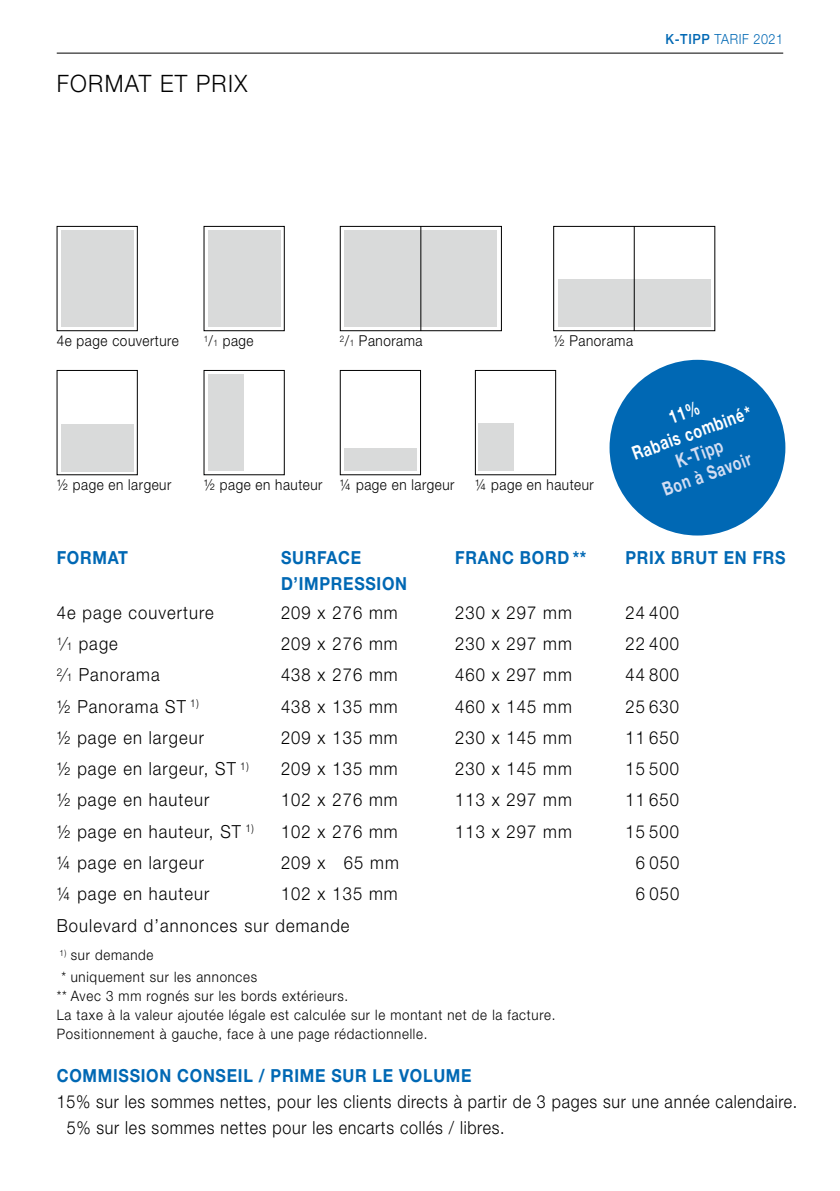
<style>
.page{position:relative;width:840px;height:1191px;background:#fff}
.page>*{position:absolute;margin:0;border:0;box-sizing:border-box;transform-origin:0 0}
.t1{font:300 24px "Helvetica Neue LT Std";letter-spacing:.06em;color:#000;scale:.94 1}
.t2{font:700 18.8px/22px "Helvetica Neue LT Std";color:#fff;text-align:center;scale:.75 1}
.t3{font:700 18.8px/22px "Helvetica Neue LT Std";color:#d3ddf2;text-align:center;scale:.75 1}
.t4{font:300 18px "Helvetica Neue LT Std";letter-spacing:.065em;color:#000;scale:.92 1}
.t5{font:300 18px/26px "Helvetica Neue LT Std";letter-spacing:.045em;color:#000;scale:.89 1}
.t6{font:700 18px "Helvetica Neue LT Std";letter-spacing:.045em;color:#0068b4;scale:.89 1}
.t7{font:300 15px "Helvetica Neue LT Std";letter-spacing:.04em;color:#000;scale:.9 1}
.t8{font:300 14.4px/18.8px "Helvetica Neue LT Std";letter-spacing:.055em;color:#000;scale:.92 1}
.t9{font:300 14px "Helvetica Neue LT Std";letter-spacing:.045em;color:#0068b4;scale:.9 1}
.s1{font-weight:500}
.s2{font-size:9px}
.s3{font-size:10.8px}
</style>
<div class="page">
<hr style="left:57px;top:53px;width:725px;height:1px;background:#000">
<div style="left:609px;top:360px;width:176px;height:175px;background:#0068b4;border-radius:50%"></div>
<div style="left:61px;top:231px;width:73px;height:96px;background:#d9dada"></div>
<div style="left:57px;top:226px;width:80px;height:105px;border:1px solid #000"></div>
<svg style="left:61px;top:424px;width:73px;height:48px"></svg>
<div style="left:61px;top:424px;width:72px;height:47px;background:#d9dada"></div>
<div style="left:207px;top:374px;width:36px;height:96px;background:#d9dada"></div>
<div style="left:344px;top:448px;width:73px;height:23px;background:#d9dada"></div>
<div style="left:340px;top:370px;width:80px;height:105px;border:1px solid #000"></div>
<div style="left:478px;top:424px;width:36px;height:47px;background:#d9dada"></div>
<div style="left:475px;top:370px;width:80px;height:105px;border:1px solid #000"></div>
<svg style="left:208px;top:230px;width:73px;height:97px"></svg>
<div style="left:207px;top:231px;width:73px;height:96px;background:#d9dada"></div>
<div style="left:203px;top:226px;width:81px;height:105px;border:1px solid #000"></div>
<div style="left:344px;top:230px;width:153px;height:96px;background:#d9dada"></div>
<div style="left:340px;top:226px;width:161px;height:105px;border:1px solid #000"></div>
<hr style="left:420px;top:226px;width:1px;height:105px;background:#000">
<div style="left:557px;top:231px;width:153px;height:96px;background:#d9dada"></div>
<div style="left:553px;top:226px;width:161px;height:105px;border:1px solid #000"></div>
<div style="left:556px;top:229px;width:155px;height:49px;background:#fff"></div>
<hr style="left:633px;top:226px;width:1px;height:105px;background:#000">
<h1 class="t1" style="left:57px;top:69px;width:204px">Format et prix</h1>
<p class="t9" style="left:665px;top:30px;width:132px"><span class="s1">K-Tipp</span> tarif 2021</p>
<p class="t7" style="left:57px;top:332px;width:137px">4e page couverture</p>
<p class="t7" style="left:203px;top:332px;width:57px"><sup>1</sup>/<span class="s2">1</span> page</p>
<p class="t7" style="left:340px;top:332px;width:93px"><sup>2</sup>/<span class="s2">1</span> Panorama</p>
<p class="t7" style="left:553px;top:332px;width:90px">½ Panorama</p>
<p class="t7" style="left:57px;top:476px;width:129px">½ page en largeur</p>
<p class="t7" style="left:203px;top:476px;width:280px">½ page en hauteur ¼ page en largeur</p>
<p class="t7" style="left:475px;top:476px;width:133px">¼ page en hauteur</p>
<p class="t2" style="left:621px;top:423px;width:168px;rotate:-20deg">11%<br>RABAIS COMBINÉ*</p>
<p class="t3" style="left:651px;top:458px;width:125px;rotate:-20deg">K-TIPP<br>BON À SAVOIR</p>
<p class="t6" style="left:57px;top:547px;width:70px">FORMAT</p>
<p class="t6" style="left:281px;top:547px;width:91px">SURFACE</p>
<p class="t6" style="left:455px;top:547px;width:176px">FRANC BORD ** PR</p>
<p class="t6" style="left:648px;top:547px;width:155px">IX BRUT EN FRS</p>
<p class="t6" style="left:281px;top:573px;width:143px">D’IMPRESSION</p>
<p class="t4" style="left:57px;top:601px;width:172px">4e page couverture</p>
<p class="t4" style="left:281px;top:601px;width:128px">209 x 276 mm</p>
<p class="t4" style="left:455px;top:601px;width:128px">230 x 297 mm</p>
<p class="t4" style="left:625px;top:601px;width:60px">24 400</p>
<p class="t4" style="left:57px;top:632px;width:68px"><sup>1</sup>⁄<span class="s3">1</span> page</p>
<p class="t4" style="left:281px;top:632px;width:128px">209 x 276 mm</p>
<p class="t4" style="left:455px;top:632px;width:128px">230 x 297 mm</p>
<p class="t4" style="left:625px;top:632px;width:60px">22 400</p>
<p class="t4" style="left:57px;top:664px;width:113px"><sup>2</sup>⁄<span class="s3">1</span> Panorama</p>
<p class="t4" style="left:281px;top:664px;width:128px">438 x 276 mm</p>
<p class="t4" style="left:455px;top:664px;width:128px">460 x 297 mm</p>
<p class="t4" style="left:625px;top:664px;width:60px">44 800</p>
<p class="t4" style="left:57px;top:695px;width:156px">½ Panorama ST <sup>1)</sup></p>
<p class="t4" style="left:281px;top:695px;width:128px">438 x 135 mm</p>
<p class="t4" style="left:455px;top:695px;width:128px">460 x 145 mm</p>
<p class="t4" style="left:625px;top:695px;width:60px">25 630</p>
<p class="t4" style="left:57px;top:726px;width:162px">½ page en largeur</p>
<p class="t4" style="left:281px;top:726px;width:128px">209 x 135 mm</p>
<p class="t4" style="left:455px;top:726px;width:128px">230 x 145 mm</p>
<p class="t4" style="left:625px;top:726px;width:60px">11 650</p>
<p class="t4" style="left:57px;top:757px;width:210px">½ page en largeur, ST <sup>1)</sup></p>
<p class="t4" style="left:281px;top:757px;width:128px">209 x 135 mm</p>
<p class="t4" style="left:455px;top:757px;width:128px">230 x 145 mm</p>
<p class="t4" style="left:625px;top:757px;width:60px">15 500</p>
<p class="t4" style="left:57px;top:789px;width:167px">½ page en hauteur</p>
<p class="t4" style="left:281px;top:789px;width:128px">102 x 276 mm</p>
<p class="t4" style="left:455px;top:789px;width:128px">113 x 297 mm</p>
<p class="t4" style="left:625px;top:789px;width:60px">11 650</p>
<p class="t4" style="left:57px;top:820px;width:216px">½ page en hauteur, ST <sup>1)</sup></p>
<p class="t4" style="left:281px;top:820px;width:128px">102 x 276 mm</p>
<p class="t4" style="left:455px;top:820px;width:128px">113 x 297 mm</p>
<p class="t4" style="left:625px;top:820px;width:60px">15 500</p>
<p class="t4" style="left:57px;top:851px;width:162px">¼ page en largeur</p>
<p class="t4" style="left:281px;top:851px;width:129px">209 x 65 mm</p>
<p class="t4" style="left:635px;top:851px;width:49px">6 050</p>
<p class="t4" style="left:57px;top:883px;width:167px">¼ page en hauteur</p>
<p class="t4" style="left:281px;top:883px;width:128px">102 x 135 mm</p>
<p class="t4" style="left:635px;top:883px;width:49px">6 050</p>
<p class="t4" style="left:57px;top:914px;width:319px">Boulevard d’annonces sur demande</p>
<p class="t8" style="left:59px;top:943px;width:216px;line-height:22.2px"><sup>1)</sup> sur demande<br>* uniquement sur les annonces</p>
<p class="t8" style="left:57px;top:986px;width:543px">** Avec 3 mm rognés sur les bords extérieurs.<br>La taxe à la valeur ajoutée légale est calculée sur le montant net de la facture.<br>Positionnement à gauche, face à une page rédactionnelle.</p>
<p class="t6" style="left:57px;top:1064px;width:467px">COMMISSION CONSEIL / PRIME SUR LE VOLUME</p>
<p class="t5" style="left:67px;top:1087px;width:822px;text-indent:-10px">15% sur les sommes nettes, pour les clients directs à partir de 3 pages sur une année calendaire.<br>5% sur les sommes nettes pour les encarts collés / libres.</p>
</div>
